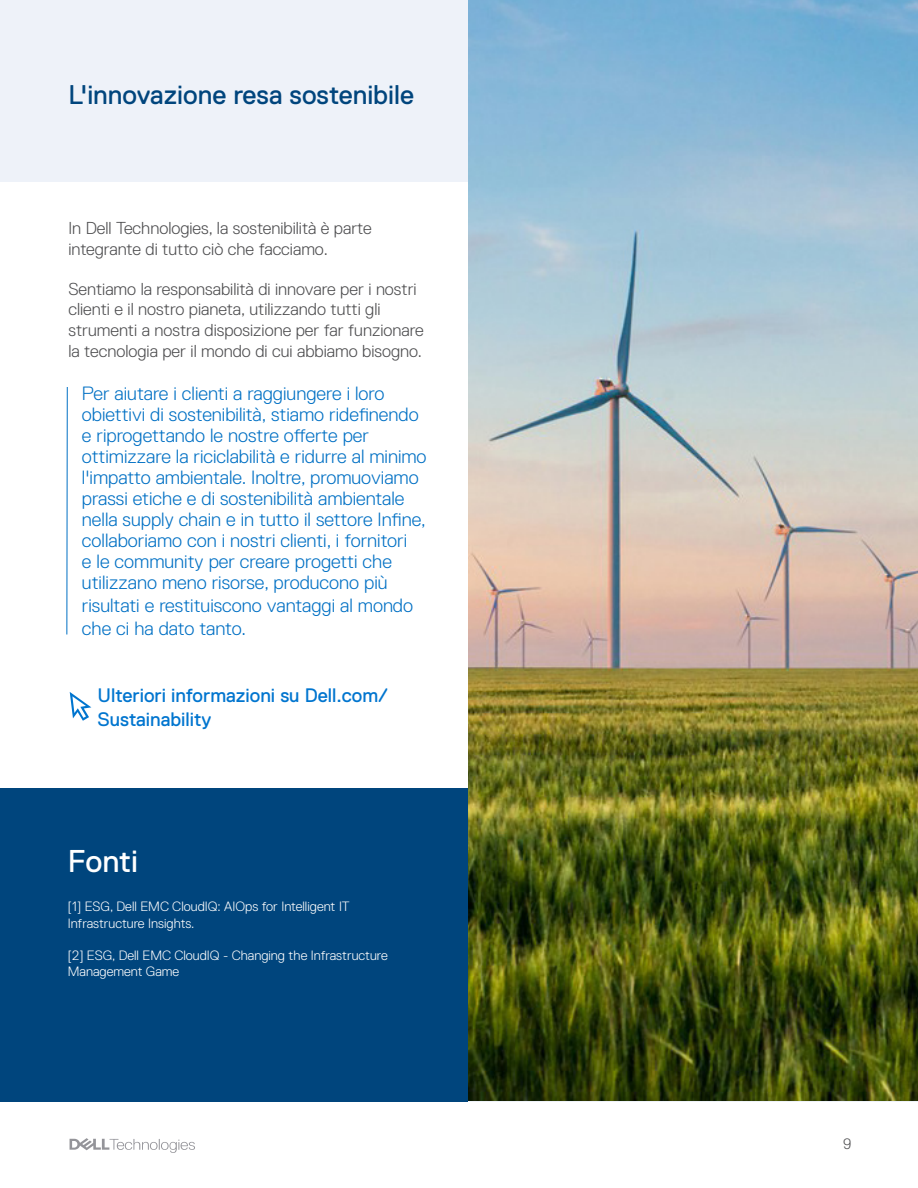
<style>
.page{position:relative;width:918px;height:1188px;background:#fff}
.page>*{position:absolute;margin:0;border:0;box-sizing:border-box;transform-origin:0 0}
.t1{font:31.5px "Dell Replica";letter-spacing:-.005em;color:#fff}
.t2{font:27px "Dell Replica";color:#00457d}
.t3{font:19.5px/23.4px "Dell Replica";color:#0075cf}
.t4{font:300 19.2px/21px "Dell Replica";color:#0070c4}
.t5{font:300 17.25px/20.7px "Dell Replica";color:#4d4d4f}
.t6{font:300 15px "Dell Replica";color:#4d4d4f}
.t7{font:300 13.5px/16.2px "Dell Replica";color:#fff}
</style>
<div class="page">
<svg style="left:70px;top:1138px;width:125px;height:15px"></svg>
<div style="left:0;top:0;width:500px;height:181px;background:#eef2f9"></div>
<div style="left:0;top:788px;width:468px;height:314px;background:#00457d"></div>
<hr style="left:66px;top:387px;width:2px;height:248px;background:#0070c4">
<svg style="left:70px;top:692px;width:21px;height:29px"></svg>
<img style="left:468px;top:0;width:450px;height:1101px">
<p class="t2" style="left:68px;top:80px;width:347px">L'innovazione resa sostenibile</p>
<p class="t5" style="left:68px;top:218px;width:305px;line-height:20.2px">In Dell Technologies, la sostenibilità è parte integrante di tutto ciò che facciamo.</p>
<p class="t5" style="left:68px;top:279px;width:357px">Sentiamo la responsabilità di innovare per i nostri clienti e il nostro pianeta, utilizzando tutti gli strumenti a nostra disposizione per far funzionare la tecnologia per il mondo di cui abbiamo bisogno.</p>
<p class="t4" style="left:82px;top:383px;width:346px">Per aiutare i clienti a raggiungere i loro obiettivi di sostenibilità, stiamo ridefinendo e riprogettando le nostre offerte per ottimizzare la riciclabilità e ridurre al minimo l'impatto ambientale. Inoltre, promuoviamo prassi etiche e di sostenibilità ambientale nella supply chain e in tutto il settore Infine, collaboriamo con i nostri clienti, i fornitori<br>e le community per creare progetti che utilizzano meno risorse, producono più</p>
<p class="t4" style="left:82px;top:594px;width:333px;line-height:23.1px">risultati e restituiscono vantaggi al mondo che ci ha dato tanto.</p>
<p class="t3" style="left:97px;top:684px;width:292px">Ulteriori informazioni su Dell.com/<br>Sustainability</p>
<p class="t1" style="left:68px;top:843px;width:72px">Fonti</p>
<p class="t7" style="left:68px;top:899px;width:284px">[1] ESG, Dell EMC CloudIQ: AIOps for Intelligent IT<br>Infrastructure Insights.</p>
<p class="t7" style="left:68px;top:947px;width:322px">[2] ESG, Dell EMC CloudIQ - Changing the Infrastructure<br>Management Game</p>
<p class="t6" style="left:843px;top:1135px;width:10px">9</p>
</div>
